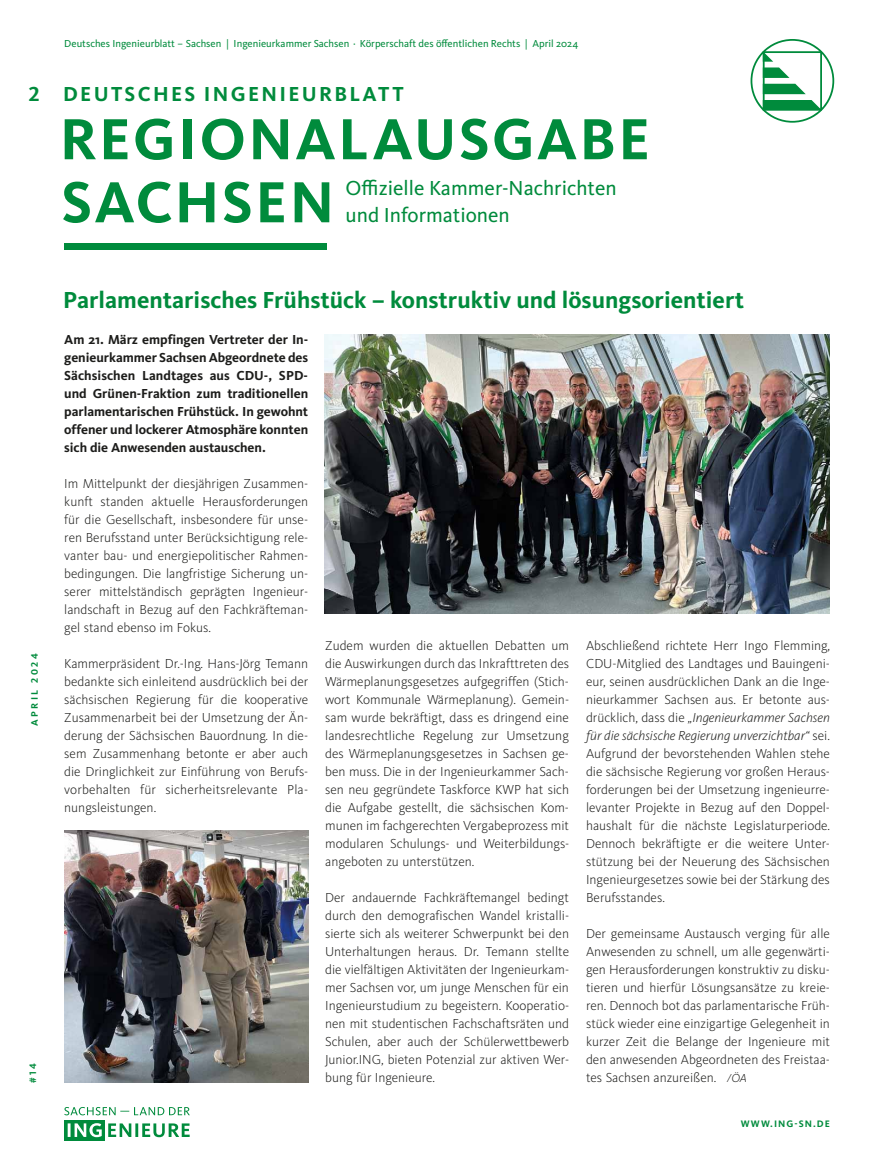
<style>
.page{position:relative;width:873px;height:1170px;background:#fff}
.page>*{position:absolute;margin:0;border:0;box-sizing:border-box;transform-origin:0 0}
.t1{font:700 60px/63px "Kievit OT";letter-spacing:.035em;color:#008b3c}
.t2{font:700 24px "Kievit OT";color:#008b3c}
.t3{font:21px/27px "Kievit OT";color:#008b3c}
.t4{font:700 21px "Kievit OT";letter-spacing:.11em;color:#008b3c}
.t5{font:300 13.5px/18px "Kievit OT";color:#1d1d1b;text-align:justify}
.t6{font:700 13.5px/18px "Kievit OT";letter-spacing:-.005em;color:#1d1d1b;text-align:justify}
.t7{font:10.5px "Kievit OT";color:#008b3c}
.t8{font:700 9.75px "Kievit OT";letter-spacing:.105em;color:#008b3c}
.t9{font:700 9.75px "Kievit OT";letter-spacing:.25em;color:#008b3c}
.s1{font-style:italic}
.s2{font-style:italic;font-size:12px}
</style>
<div class="page">
<svg style="left:750px;top:39px;width:84px;height:84px"></svg>
<div style="left:64px;top:243px;width:262px;height:7px;background:#008b3c"></div>
<div style="left:64px;top:1119px;width:41px;height:21px;background:#008b3c"></div>
<svg style="left:64px;top:1107px;width:126px;height:8px"></svg>
<svg style="left:108px;top:1123px;width:82px;height:13px"></svg>
<svg style="left:68px;top:1123px;width:34px;height:13px"></svg>
<img style="left:324px;top:334px;width:505px;height:279px">
<img style="left:64px;top:830px;width:244px;height:252px">
<h3 class="t4" style="left:29px;top:86px;width:12px">2</h3>
<p class="t7" style="left:64px;top:39px;width:515px">Deutsches Ingenieurblatt – Sachsen | Ingenieurkammer Sachsen ⋅ Körperschaft des öffentlichen Rechts | April 2024</p>
<h3 class="t4" style="left:63px;top:86px;width:342px">DEUTSCHES INGENIEURBLATT</h3>
<h1 class="t1" style="left:60px;top:112px;width:592px">REGIONALAUSGABE<br>SACHSEN</h1>
<h3 class="t3" style="left:345px;top:176px;width:272px">Offizielle Kammer-Nachrichten und Informationen</h3>
<p class="t9" style="left:31px;top:726px;width:74px;rotate:-90deg">APRIL 2024</p>
<p class="t9" style="left:29px;top:1082px;width:21px;rotate:-90deg">#14</p>
<h2 class="t2" style="left:63px;top:290px;width:682px">Parlamentarisches Frühstück – konstruktiv und lösungsorientiert</h2>
<p class="t6" style="left:64px;top:331px;width:245px">Am 21. März empfingen Vertreter der In&shy;genieurkammer Sachsen Abgeordnete des Sächsischen Landtages aus CDU-, SPD&shy;und Grünen-Fraktion zum traditionellen parlamentarischen Frühstück. In gewohnt offener und lockerer Atmosphäre konnten sich die Anwesenden austauschen.</p>
<p class="t5" style="left:64px;top:475px;width:245px">Im Mittelpunkt der diesjährigen Zusammen&shy;kunft standen aktuelle Herausforderungen für die Gesellschaft, insbesondere für unse&shy;ren Berufsstand unter Berücksichtigung rele&shy;vanter bau- und energiepolitischer Rahmen&shy;bedingungen. Die langfristige Sicherung un&shy;serer mittelständisch geprägten Ingenieur&shy;landschaft in Bezug auf den Fachkräfteman&shy;gel stand ebenso im Fokus.</p>
<p class="t5" style="left:64px;top:655px;width:245px">Kammerpräsident Dr.-Ing. Hans-Jörg Temann bedankte sich einleitend ausdrücklich bei der sächsischen Regierung für die kooperative Zusammenarbeit bei der Umsetzung der Än&shy;derung der Sächsischen Bauordnung. In die&shy;sem Zusammenhang betonte er aber auch die Dringlichkeit zur Einführung von Berufs&shy;vorbehalten für sicherheitsrelevante Pla&shy;nungsleistungen.</p>
<p class="t5" style="left:586px;top:637px;width:245px">Abschließend richtete Herr Ingo Flemming, CDU-Mitglied des Landtages und Bauingeni&shy;eur, seinen ausdrücklichen Dank an die Inge&shy;nieurkammer Sachsen aus. Er betonte aus&shy;drücklich, dass die <span class="s1">„Ingenieurkammer Sachsen für die sächsische Regierung unverzichtbar“</span> sei.<br>Aufgrund der bevorstehenden Wahlen stehe die sächsische Regierung vor großen Heraus&shy;forderungen bei der Umsetzung ingenieurre&shy;levanter Projekte in Bezug auf den Doppel&shy;haushalt für die nächste Legislaturperiode.<br>Dennoch bekräftigte er die weitere Unter&shy;stützung bei der Neuerung des Sächsischen Ingenieurgesetzes sowie bei der Stärkung des Berufsstandes.</p>
<p class="t5" style="left:586px;top:925px;width:245px">Der gemeinsame Austausch verging für alle Anwesenden zu schnell, um alle gegenwärti&shy;gen Herausforderungen konstruktiv zu disku&shy;tieren und hierfür Lösungsansätze zu kreie&shy;ren. Dennoch bot das parlamentarische Früh&shy;stück wieder eine einzigartige Gelegenheit in kurzer Zeit die Belange der Ingenieure mit den anwesenden Abgeordneten des Freistaa&shy;tes Sachsen anzureißen. <span class="s2">/ÖA</span></p>
<p class="t5" style="left:325px;top:637px;width:245px">Zudem wurden die aktuellen Debatten um die Auswirkungen durch das Inkrafttreten des Wärmeplanungsgesetzes aufgegriffen (Stich&shy;wort Kommunale Wärmeplanung). Gemein&shy;sam wurde bekräftigt, dass es dringend eine landesrechtliche Regelung zur Umsetzung des Wärmeplanungsgesetzes in Sachsen ge&shy;ben muss. Die in der Ingenieurkammer Sach&shy;sen neu gegründete Taskforce KWP hat sich die Aufgabe gestellt, die sächsischen Kom&shy;munen im fachgerechten Vergabeprozess mit modularen Schulungs- und Weiterbildungs&shy;angeboten zu unterstützen.</p>
<p class="t5" style="left:325px;top:889px;width:245px">Der andauernde Fachkräftemangel bedingt durch den demografischen Wandel kristalli&shy;sierte sich als weiterer Schwerpunkt bei den Unterhaltungen heraus. Dr. Temann stellte die vielfältigen Aktivitäten der Ingenieurkam&shy;mer Sachsen vor, um junge Menschen für ein Ingenieurstudium zu begeistern. Kooperatio&shy;nen mit studentischen Fachschaftsräten und Schulen, aber auch der Schülerwettbewerb Junior.ING, bieten Potenzial zur aktiven Wer&shy;bung für Ingenieure.</p>
<p class="t8" style="left:740px;top:1120px;width:91px">WWW.ING-SN.DE</p>
</div>
